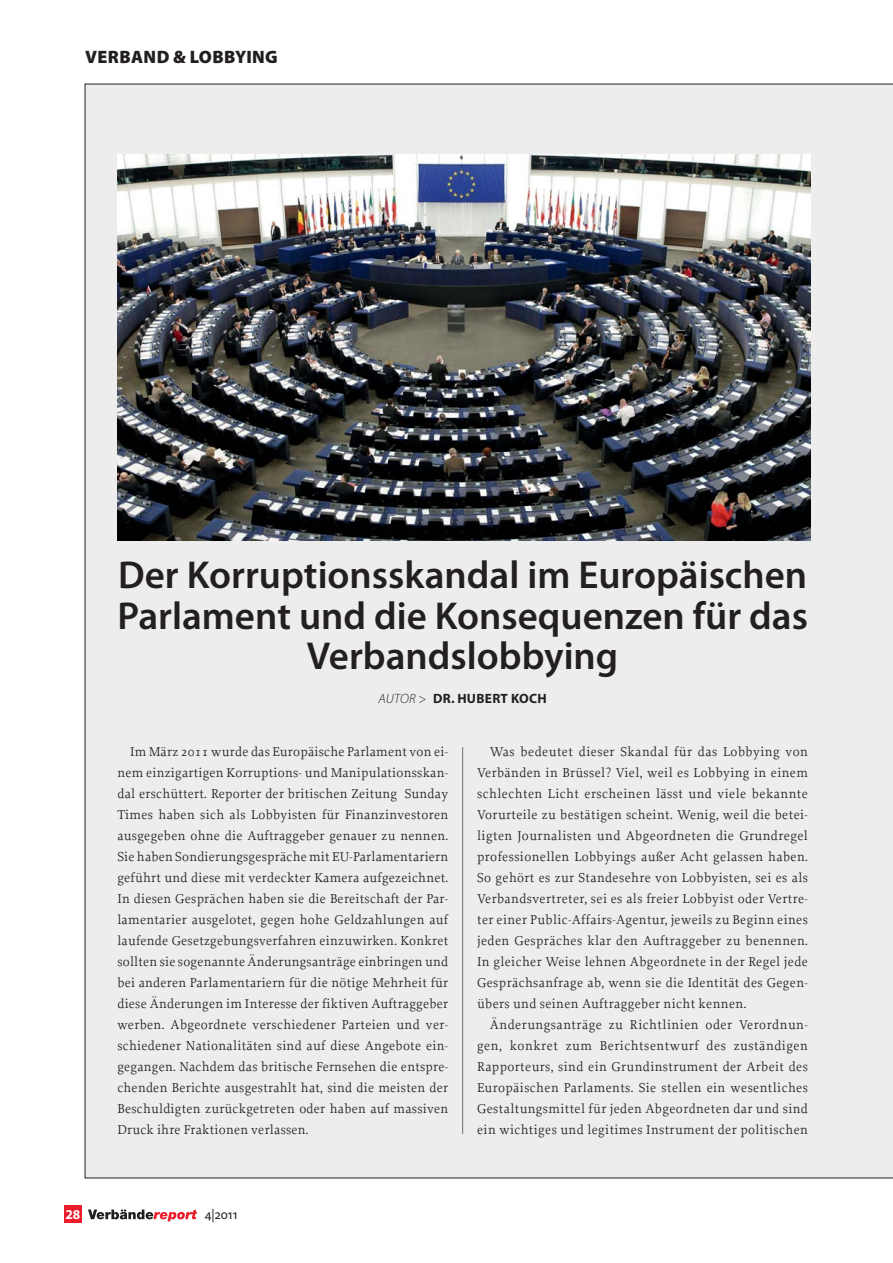
<style>
.page{position:relative;width:893px;height:1263px;background:#fff}
.page>*{position:absolute;margin:0;border:0;box-sizing:border-box;transform-origin:0 0}
.t1{font:600 39px/40.5px "Myriad Pro";color:#231f20;text-align:center}
.t2{font:900 18px "Myriad Pro";letter-spacing:.02em;color:#231f20}
.t3{font:13.5px/21px "Proforma";letter-spacing:.03em;color:#231f20;text-align:justify}
.t4{font:700 13.5px "Myriad Pro";letter-spacing:.02em;color:#231f20}
.t5{font:13.5px "Myriad Pro";color:#231f20}
.t6{font:700 13.5px "Myriad Pro";color:#fff}
.s1{font-weight:300;font-style:italic}
</style>
<div class="page">
<div style="left:64px;top:1205px;width:18px;height:17px;background:#ed1c2b"></div>
<svg style="left:88px;top:1209px;width:109px;height:12px"></svg>
<div style="left:85px;top:84px;width:808px;height:1094px;background:#ededee"></div>
<hr style="left:462px;top:747px;width:1px;height:387px;background:#6d6e70">
<img style="left:117px;top:155px;width:693px;height:385px">
<h2 class="t2" style="left:85px;top:50px;width:194px">VERBAND &amp; LOBBYING</h2>
<h1 class="t1" style="left:117px;top:559px;width:692px">Der Korruptionsskandal im Europäischen<br>Parlament und die Konsequenzen für das<br>Verbandslobbying</h1>
<p class="t4" style="left:379px;top:693px;width:170px"><span class="s1">AUTOR &gt;</span> DR. HUBERT KOCH</p>
<p class="t3" style="left:117px;top:742px;width:332px;text-indent:13px">Im März 2011 wurde das Europäische Parlament von ei&shy;nem einzigartigen Korruptions- und Manipulationsskan&shy;dal erschüttert. Reporter der britischen Zeitung Sunday Times haben sich als Lobbyisten für Finanzinvestoren ausgegeben ohne die Auftraggeber genauer zu nennen.<br>Sie haben Sondierungsgespräche mit EU-Parlamentariern geführt und diese mit verdeckter Kamera aufgezeichnet.<br>In diesen Gesprächen haben sie die Bereitschaft der Par&shy;lamentarier ausgelotet, gegen hohe Geldzahlungen auf laufende Gesetzgebungsverfahren einzuwirken. Konkret sollten sie sogenannte Änderungsanträge einbringen und bei anderen Parlamentariern für die nötige Mehrheit für diese Änderungen im Interesse der fiktiven Auftraggeber werben. Abgeordnete verschiedener Parteien und ver&shy;schiedener Nationalitäten sind auf diese Angebote ein&shy;gegangen. Nachdem das britische Fernsehen die entspre&shy;chenden Berichte ausgestrahlt hat, sind die meisten der Beschuldigten zurückgetreten oder haben auf massiven Druck ihre Fraktionen verlassen.</p>
<p class="t3" style="left:477px;top:742px;width:332px;text-indent:13px">Was bedeutet dieser Skandal für das Lobbying von Verbänden in Brüssel? Viel, weil es Lobbying in einem schlechten Licht erscheinen lässt und viele bekannte Vorurteile zu bestätigen scheint. Wenig, weil die betei&shy;ligten Journalisten und Abgeordneten die Grundregel professionellen Lobbyings außer Acht gelassen haben.<br>So gehört es zur Standesehre von Lobbyisten, sei es als Verbandsvertreter, sei es als freier Lobbyist oder Vertre&shy;ter einer Public-Affairs-Agentur, jeweils zu Beginn eines jeden Gespräches klar den Auftraggeber zu benennen.<br>In gleicher Weise lehnen Abgeordnete in der Regel jede Gesprächsanfrage ab, wenn sie die Identität des Gegen&shy;übers und seinen Auftraggeber nicht kennen.</p>
<p class="t3" style="left:477px;top:1015px;width:332px;text-indent:13px">Änderungsanträge zu Richtlinien oder Verordnun&shy;gen, konkret zum Berichtsentwurf des zuständigen Rapporteurs, sind ein Grundinstrument der Arbeit des Europäischen Parlaments. Sie stellen ein wesentliches Gestaltungsmittel für jeden Abgeordneten dar und sind ein wichtiges und legitimes Instrument der politischen</p>
<p class="t6" style="left:65px;top:1209px;width:16px">28</p>
<p class="t5" style="left:205px;top:1209px;width:34px">4|2011</p>
</div>
